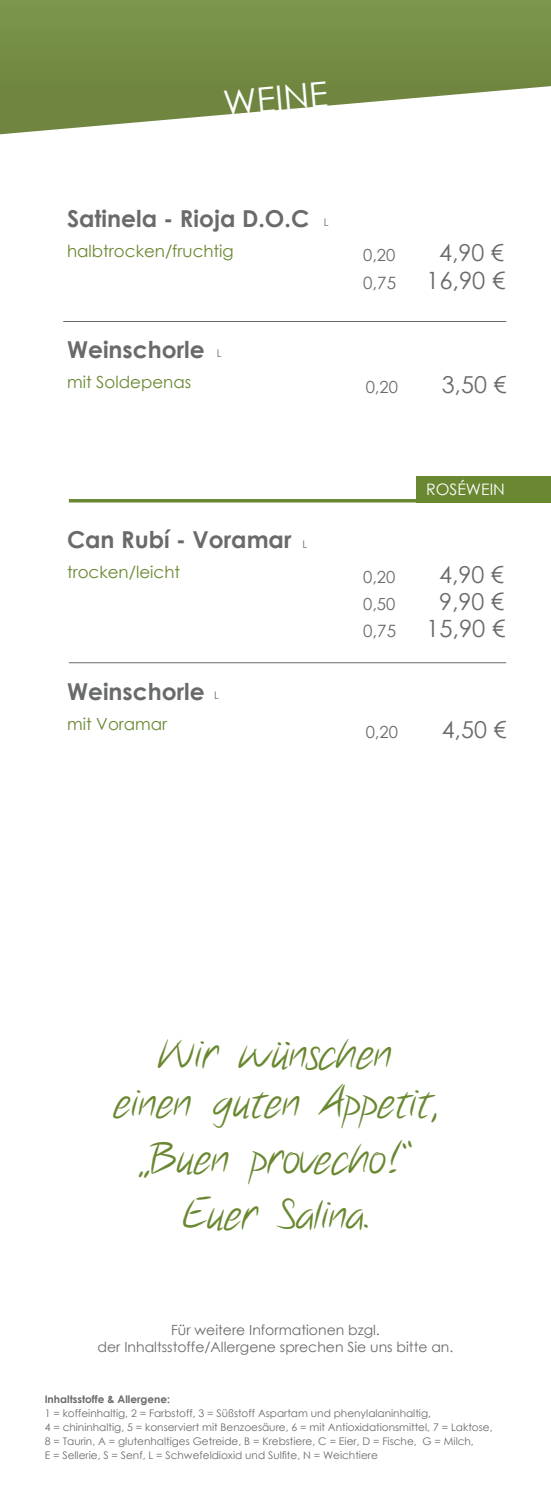
<style>
.page{position:relative;width:551px;height:1504px;background:#fff}
.page>*{position:absolute;margin:0;border:0;box-sizing:border-box;transform-origin:0 0}
.t1{font:42px/49px "Notethis";color:#698831;text-align:center}
.t2{font:35px "Century Gothic";color:#fff}
.t3{font:23.8px "Century Gothic";color:#696b6a}
.t4{font:700 23.28px "Century Gothic";color:#696b6a}
.t5{font:23.28px "Century Gothic";color:#696b6a}
.t6{font:16.97px "Century Gothic";color:#696b6a}
.t7{font:16.62px "Century Gothic";color:#698831}
.t8{font:16.62px "Century Gothic";color:#696b6a}
.t9{font:15.92px "Century Gothic";color:#fff}
.t10{font:14px/16.8px "Century Gothic";color:#696b6a;text-align:center}
.t11{font:10.5px/14px "Century Gothic";color:#696b6a}
.t12{font:700 10.5px "Century Gothic";color:#696b6a}
.s1{font-size:23.8px}
</style>
<div class="page">
<svg style="left:0;top:0;width:551px;height:134px"></svg>
<div style="left:417px;top:476px;width:134px;height:26px;background:#698831"></div>
<hr style="left:63px;top:321px;width:443px;height:1px;background:#696b6a">
<hr style="left:69px;top:662px;width:437px;height:1px;background:#696b6a">
<hr style="left:69px;top:499px;width:413px;height:3px;background:#698831">
<h2 class="t2" style="left:221px;top:79px;width:61px;rotate:-5deg">WEINE</h2>
<h3 class="t4" style="left:67px;top:201px;width:242px">Satinela - Rioja D.O.C</h3>
<h3 class="t7" style="left:67px;top:239px;width:168px">halbtrocken/fruchtig</h3>
<p class="t11" style="left:323px;top:215px;width:5px">L</p>
<h3 class="t4" style="left:67px;top:331px;width:139px">Weinschorle</h3>
<h3 class="t7" style="left:67px;top:370px;width:126px">mit Soldepenas</h3>
<p class="t11" style="left:217px;top:346px;width:5px">L</p>
<h3 class="t4" style="left:67px;top:521px;width:226px">Can Rubí - Voramar</h3>
<h3 class="t7" style="left:67px;top:560px;width:115px">trocken/leicht</h3>
<p class="t11" style="left:302px;top:536px;width:5px">L</p>
<h3 class="t4" style="left:67px;top:673px;width:139px">Weinschorle</h3>
<h3 class="t7" style="left:67px;top:712px;width:102px">mit Voramar</h3>
<p class="t11" style="left:214px;top:688px;width:5px">L</p>
<h3 class="t8" style="left:363px;top:244px;width:34px">0,20</h3>
<h3 class="t5" style="left:439px;top:237px;width:66px">4,90 €</h3>
<h3 class="t6" style="left:363px;top:271px;width:34px">0,75</h3>
<h3 class="t3" style="left:426px;top:263px;width:81px">16,90 €</h3>
<h3 class="t8" style="left:365px;top:375px;width:34px">0,20</h3>
<h3 class="t5" style="left:441px;top:368px;width:66px">3,50 €</h3>
<h3 class="t9" style="left:426px;top:478px;width:63px">ROSÉWEIN</h3>
<h3 class="t8" style="left:363px;top:565px;width:34px">0,20</h3>
<h3 class="t5" style="left:439px;top:558px;width:66px">4,90 €</h3>
<h3 class="t8" style="left:363px;top:592px;width:34px">0,50</h3>
<h3 class="t5" style="left:439px;top:585px;width:66px">9,90 <span class="s1">€</span></h3>
<h3 class="t6" style="left:363px;top:619px;width:34px">0,75</h3>
<h3 class="t3" style="left:426px;top:612px;width:81px">15,90 €</h3>
<h3 class="t8" style="left:365px;top:720px;width:34px">0,20</h3>
<h3 class="t5" style="left:441px;top:713px;width:66px">4,50 €</h3>
<h1 class="t1" style="left:114px;top:1031px;width:324px">Wir wünschen<br>einen guten Appetit,</h1>
<h1 class="t1" style="left:139px;top:1132px;width:275px;line-height:56px">„Buen provecho!“<br>Euer Salina.</h1>
<h3 class="t10" style="left:98px;top:1320px;width:357px">Für weitere Informationen bzgl.<br>der Inhaltsstoffe/Allergene sprechen Sie uns bitte an.</h3>
<p class="t12" style="left:45px;top:1391px;width:127px">Inhaltsstoffe &amp; Allergene:</p>
<p class="t11" style="left:45px;top:1405px;width:449px">1 = koffeinhaltig, 2 = Farbstoff, 3 = Süßstoff Aspartam und phenylalaninhaltig,<br>4 = chininhaltig, 5 = konserviert mit Benzoesäure, 6 = mit Antioxidationsmittel, 7 = Laktose, 8 = Taurin, A = glutenhaltiges Getreide, B = Krebstiere, C = Eier, D = Fische, G = Milch,<br>E = Sellerie, S = Senf, L = Schwefeldioxid und Sulfite, N = Weichtiere</p>
</div>
